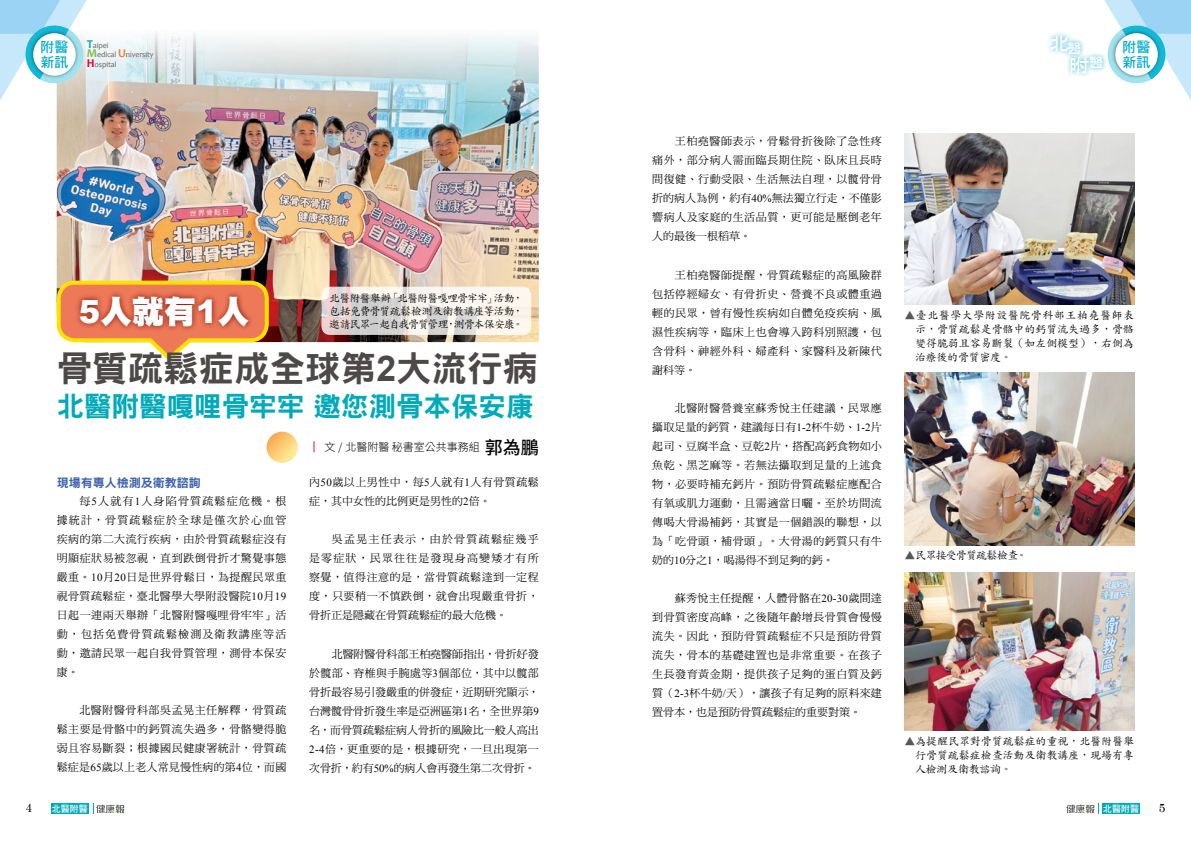
<style>
.page{position:relative;width:1191px;height:842px;background:#fff}
.page>*{position:absolute;margin:0;border:0;box-sizing:border-box;transform-origin:0 0}
.t1{font:35.5px "DF Hei Std W9";color:#4c4948}
.t2{font:32px "DF Hei Std W12";color:#fff}
.t3{font:27.5px "DF Hei Std W9";color:#00aaba}
.t4{font:18px/22px "DF Ya Yi Std W6";color:#fff;scale:1.15 1}
.t5{font:14px/15px "DF Hei Std W7";color:#00aacb}
.t6{font:12px "DF Hei Std W9";color:#3d62ad}
.t7{font:12px "Century";color:#000}
.t8{font:11px/19px "DF Ming Std W5";letter-spacing:.045em;color:#000;text-align:justify}
.t9{font:11px/14px "DF Kai Shu Std W5";letter-spacing:-.005em;color:#000;text-align:justify}
.t10{font:300 11px "Noto Sans CJ Ktc";color:#000}
.t11{font:11px "DF Kai Shu Std W5";letter-spacing:-.08em;color:#000}
.t12{font:9px "DF Hei Std W7";color:#fff}
.t13{font:8px/9.1px "Candara";letter-spacing:-.01em;color:#666464}
.s1{font-weight:700;font-size:12px;color:#00aaba}
.s2{font-weight:700;font-size:12px;color:#7ec04d}
.s3{font-weight:700;font-size:12px;color:#f0832c}
.s4{font-weight:700;font-size:12px;color:#e6002d}
.s5{font-family:"Arial";font-weight:900}
.s6{font-family:"Arial";font-weight:700}
.s7{font-family:"Times New Roman"}
.s8{color:#ea5464}
.s9{font-weight:500;font-size:18px}
.s10{color:#595757}
</style>
<div class="page">
<img style="left:57px;top:33px;width:482px;height:309px">
<svg style="left:321px;top:287px;width:210px;height:48px"></svg>
<svg style="left:266px;top:432px;width:32px;height:31px"></svg>
<svg style="left:56px;top:279px;width:215px;height:82px"></svg>
<div style="left:74px;top:290px;width:180px;height:43px;background:#690000;opacity:.8"></div>
<img style="left:904px;top:373px;width:230px;height:172px">
<img style="left:904px;top:572px;width:230px;height:159px">
<img style="left:904px;top:133px;width:230px;height:172px">
<div style="left:51px;top:803px;width:38px;height:11px;background:#00aaba"></div>
<svg style="left:93px;top:803px;width:31px;height:11px"></svg>
<div style="left:1102px;top:803px;width:38px;height:11px;background:#00aaba"></div>
<svg style="left:1066px;top:804px;width:29px;height:10px"></svg>
<svg style="left:0;top:0;width:92px;height:115px"></svg>
<svg style="left:1104px;top:0;width:87px;height:100px"></svg>
<div style="left:30px;top:30px;width:50px;height:50px;background:#000;opacity:.45"></div>
<div style="left:33px;top:33px;width:43px;height:43px;background:#fff;border-radius:50%"></div>
<div style="left:1111px;top:30px;width:50px;height:50px;background:#000;opacity:.45"></div>
<div style="left:1115px;top:33px;width:42px;height:43px;background:#fff;border-radius:50%"></div>
<div style="left:1045px;top:30px;width:62px;height:48px;background:#00a4c0;opacity:.75"></div>
<h3 class="t4" style="left:1069px;top:32px;width:32px;text-indent:-20px">北<sub>醫</sub>附<sup>醫</sup></h3>
<p class="t5" style="left:40px;top:39px;width:29px">附醫新訊</p>
<p class="t5" style="left:1122px;top:39px;width:29px">附醫新訊</p>
<p class="t13" style="left:87px;top:41px;width:68px"><span class="s1">T</span>aipei<br><span class="s2">M</span>edical <span class="s3">U</span>niversity</p>
<p class="t13" style="left:87px;top:60px;width:31px"><span class="s4">H</span>ospital</p>
<p class="t9" style="left:329px;top:291px;width:196px;line-height:13px">北醫附醫舉辦「北醫附醫嘎哩骨牢牢」活動，包括免費骨質疏鬆檢測及衛教講座等活動，邀請民眾一起自我骨質管理，測骨本保安康。</p>
<h2 class="t2" style="left:79px;top:294px;width:172px"><span class="s5">5</span>人就有<span class="s5">1</span>人</h2>
<h1 class="t1" style="left:57px;top:349px;width:483px">骨質疏鬆症成全球第<span class="s6">2</span>大流行病</h1>
<h3 class="t3" style="left:57px;top:392px;width:478px">北醫附醫嘎哩骨牢牢 邀您測骨本保安康</h3>
<p class="t6" style="left:57px;top:476px;width:145px">現場有專人檢測及衛教諮詢</p>
<p class="t8" style="left:57px;top:492px;width:231px;text-indent:23px">每<span class="s7">5</span>人就有<span class="s7">1</span>人身陷骨質疏鬆症危機。根據統計，骨質疏鬆症於全球是僅次於心血管疾病的第二大流行疾病，由於骨質疏鬆症沒有明顯症狀易被忽視，直到跌倒骨折才驚覺事態嚴重。<span class="s7">10</span>月<span class="s7">20</span>日是世界骨鬆日，為提醒民眾重視骨質疏鬆症，臺北醫學大學附設醫院<span class="s7">10</span>月<span class="s7">19</span>日起一連兩天舉辦「北醫附醫嘎哩骨牢牢」活動，包括免費骨質疏鬆檢測及衛教講座等活動，邀請民眾一起自我骨質管理，測骨本保安康。</p>
<p class="t8" style="left:57px;top:701px;width:231px;text-indent:23px">北醫附醫骨科部吳孟晃主任解釋，骨質疏鬆主要是骨骼中的鈣質流失過多，骨骼變得脆弱且容易斷裂；根據國民健康署統計，骨質疏鬆症是<span class="s7">65</span>歲以上老人常見慢性病的第<span class="s7">4</span>位，而國</p>
<p class="t10" style="left:313px;top:441px;width:227px"><span class="s8">▏</span>文 / 北醫附醫 秘書室公共事務組 <span class="s9">郭為鵬</span></p>
<p class="t8" style="left:309px;top:472px;width:231px">內<span class="s7">50</span>歲以上男性中，每<span class="s7">5</span>人就有<span class="s7">1</span>人有骨質疏鬆症，其中女性的比例更是男性的<span class="s7">2</span>倍。</p>
<p class="t8" style="left:309px;top:530px;width:231px;text-indent:23px">吳孟晃主任表示，由於骨質疏鬆症幾乎是零症狀，民眾往往是發現身高變矮才有所察覺，值得注意的是，當骨質疏鬆達到一定程度，只要稍一不慎跌倒，就會出現嚴重骨折，骨折正是隱藏在骨質疏鬆症的最大危機。</p>
<p class="t8" style="left:309px;top:644px;width:232px;text-indent:23px">北醫附醫骨科部王柏堯醫師指出，骨折好發於髖部、脊椎與手腕處等<span class="s7">3</span>個部位，其中以髖部骨折最容易引發嚴重的併發症，近期研究顯示，台灣髖骨骨折發生率是亞洲區第<span class="s7">1</span>名，全世界第<span class="s7">9</span>名，而骨質疏鬆症病人骨折的風險比一般人高出<span class="s7">2-4</span>倍，更重要的是，根據研究，一旦出現第一次骨折，約有<span class="s7">50%</span>的病人會再發生第二次骨折。</p>
<p class="t8" style="left:652px;top:132px;width:231px;text-indent:23px">王柏堯醫師表示，骨鬆骨折後除了急性疼痛外，部分病人需面臨長期住院、臥床且長時間復健、行動受限、生活無法自理，以髖骨骨折的病人為例，約有<span class="s7">40%</span>無法獨立行走，不僅影響病人及家庭的生活品質，更可能是壓倒老年人的最後一根稻草。</p>
<p class="t8" style="left:652px;top:265px;width:231px;text-indent:23px">王柏堯醫師提醒，骨質疏鬆症的高風險群包括停經婦女、有骨折史、營養不良或體重過輕的民眾，曾有慢性疾病如自體免疫疾病、風濕性疾病等，臨床上也會導入跨科別照護，包含骨科、神經外科、婦產科、家醫科及新陳代謝科等。</p>
<p class="t8" style="left:652px;top:398px;width:231px;text-indent:23px">北醫附醫營養室蘇秀悅主任建議，民眾應攝取足量的鈣質，建議每日有<span class="s7">1-2</span>杯牛奶、<span class="s7">1-2</span>片起司、豆腐半盒、豆乾<span class="s7">2</span>片，搭配高鈣食物如小魚乾、黑芝麻等。若無法攝取到足量的上述食物，必要時補充鈣片。預防骨質疏鬆症應配合有氧或肌力運動，且需適當日曬。至於坊間流傳喝大骨湯補鈣，其實是一個錯誤的聯想，以為「吃骨頭，補骨頭」。大骨湯的鈣質只有牛奶的<span class="s7">10</span>分之<span class="s7">1</span>，喝湯得不到足夠的鈣。</p>
<p class="t8" style="left:652px;top:589px;width:231px;text-indent:23px">蘇秀悅主任提醒，人體骨骼在<span class="s7">20-30</span>歲間達到骨質密度高峰，之後隨年齡增長骨質會慢慢流失。因此，預防骨質疏鬆症不只是預防骨質流失，骨本的基礎建置也是非常重要。在孩子生長發育黃金期，提供孩子足夠的蛋白質及鈣質（<span class="s7">2-3</span>杯牛奶<span class="s7">/</span>天），讓孩子有足夠的原料來建置骨本，也是預防骨質疏鬆症的重要對策。</p>
<p class="t9" style="left:915px;top:308px;width:220px;text-indent:-11px"><span class="s10">▲</span>臺北醫學大學附設醫院骨科部王柏堯醫師表示，骨質疏鬆是骨骼中的鈣質流失過多，骨骼變得脆弱且容易斷裂（如左側模型），右側為治療後的骨質密度。</p>
<p class="t11" style="left:904px;top:549px;width:124px"><span class="s10">▲</span>民眾接受骨質疏鬆檢查。</p>
<p class="t9" style="left:915px;top:733px;width:220px;text-indent:-11px"><span class="s10">▲</span>為提醒民眾對骨質疏鬆症的重視，北醫附醫舉行骨質疏鬆症檢查活動及衛教講座，現場有專人檢測及衛教諮詢。</p>
<p class="t7" style="left:26px;top:798px;width:8px">4</p>
<p class="t12" style="left:52px;top:804px;width:37px">北醫附醫</p>
<p class="t12" style="left:1103px;top:804px;width:37px">北醫附醫</p>
<p class="t7" style="left:1158px;top:798px;width:8px">5</p>
</div>
